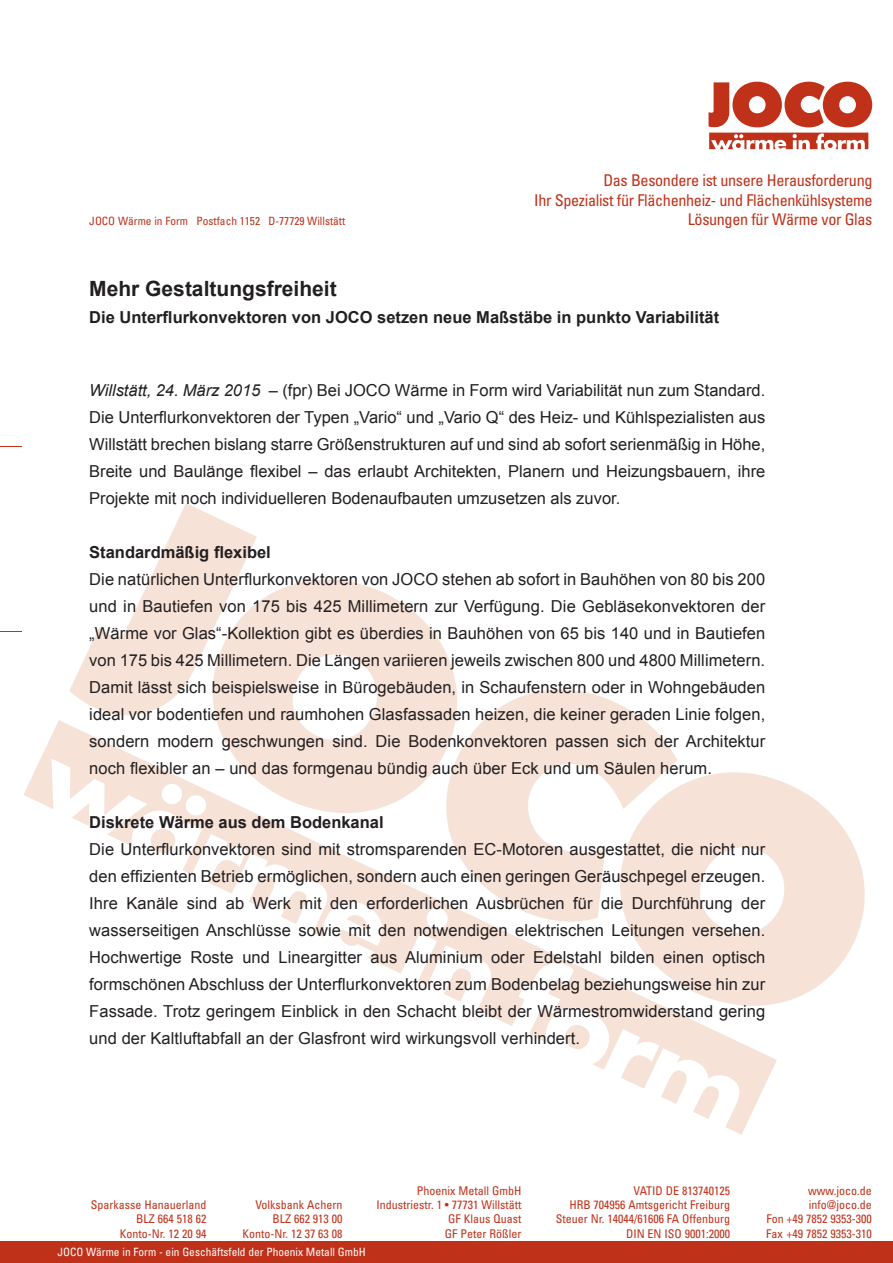
<style>
.page{position:relative;width:893px;height:1263px;background:#fff}
.page>*{position:absolute;margin:0;border:0;box-sizing:border-box;transform-origin:0 0}
.t1{font:700 21px "Arial";color:#231f20}
.t2{font:16.5px/27px "Arial";letter-spacing:.005em;color:#231f20;text-align:justify}
.t3{font:700 16.5px "Arial";color:#231f20}
.t4{font:condensed 16.2px/19.5px "Univers";letter-spacing:-.02em;color:#c0311a;text-align:right}
.t5{font:condensed 12px/14.4px "Univers";color:#c0311a;text-align:right}
.t6{font:condensed 11.4px "Univers";color:#fff}
.t7{font:condensed 11.4px "Univers";color:#c0311a}
.s1{font-style:italic}
</style>
<div class="page">
<div style="left:0;top:1242px;width:893px;height:21px;background:#c0311a"></div>
<svg style="left:708px;top:82px;width:164px;height:67px"></svg>
<svg style="left:0;top:446px;width:21px;height:1px"></svg>
<svg style="left:0;top:631px;width:21px;height:1px"></svg>
<svg style="left:215px;top:579px;width:242px;height:141px;fill:#f6e2d7"></svg>
<svg style="left:777px;top:780px;width:88px;height:224px;fill:#f6e2d7"></svg>
<svg style="left:429px;top:689px;width:215px;height:31px;fill:#f6e2d7"></svg>
<svg style="left:69px;top:503px;width:188px;height:212px"></svg>
<svg style="left:23px;top:720px;width:754px;height:415px"></svg>
<svg style="left:661px;top:1070px;width:61px;height:49px"></svg>
<svg style="left:347px;top:915px;width:21px;height:13px"></svg>
<p class="t7" style="left:89px;top:214px;width:257px">JOCO Wärme in Form Postfach 1152 D-77729 Willstätt</p>
<p class="t4" style="left:534px;top:171px;width:340px">Das Besondere ist unsere Herausforderung<br>Ihr Spezialist für Flächenheiz- und Flächenkühlsysteme<br>Lösungen für Wärme vor Glas</p>
<p class="t1" style="left:89px;top:275px;width:249px">Mehr Gestaltungsfreiheit</p>
<p class="t3" style="left:89px;top:306px;width:631px">Die Unterflurkonvektoren von JOCO setzen neue Maßstäbe in punkto Variabilität</p>
<p class="t2" style="left:89px;top:377px;width:678px"><span class="s1">Willstätt, 24. März 2015 –</span> (fpr) Bei JOCO Wärme in Form wird Variabilität nun zum Standard.<br>Die Unterflurkonvektoren der Typen „Vario“ und „Vario Q“ des Heiz- und Kühlspezialisten aus Willstätt brechen bislang starre Größenstrukturen auf und sind ab sofort serienmäßig in Höhe, Breite und Baulänge flexibel – das erlaubt Architekten, Planern und Heizungsbauern, ihre Projekte mit noch individuelleren Bodenaufbauten umzusetzen als zuvor.</p>
<p class="t3" style="left:89px;top:541px;width:183px">Standardmäßig flexibel</p>
<p class="t2" style="left:89px;top:566px;width:678px">Die natürlichen Unterflurkonvektoren von JOCO stehen ab sofort in Bauhöhen von 80 bis 200 und in Bautiefen von 175 bis 425 Millimetern zur Verfügung. Die Gebläsekonvektoren der „Wärme vor Glas“-Kollektion gibt es überdies in Bauhöhen von 65 bis 140 und in Bautiefen von 175 bis 425 Millimetern. Die Längen variieren jeweils zwischen 800 und 4800 Millimetern.<br>Damit lässt sich beispielsweise in Bürogebäuden, in Schaufenstern oder in Wohngebäuden ideal vor bodentiefen und raumhohen Glasfassaden heizen, die keiner geraden Linie folgen, sondern modern geschwungen sind. Die Bodenkonvektoren passen sich der Architektur noch flexibler an – und das formgenau bündig auch über Eck und um Säulen herum.</p>
<p class="t3" style="left:89px;top:811px;width:296px">Diskrete Wärme aus dem Bodenkanal</p>
<p class="t2" style="left:89px;top:836px;width:678px">Die Unterflurkonvektoren sind mit stromsparenden EC-Motoren ausgestattet, die nicht nur den effizienten Betrieb ermöglichen, sondern auch einen geringen Geräuschpegel erzeugen.<br>Ihre Kanäle sind ab Werk mit den erforderlichen Ausbrüchen für die Durchführung der wasserseitigen Anschlüsse sowie mit den notwendigen elektrischen Leitungen versehen.<br>Hochwertige Roste und Lineargitter aus Aluminium oder Edelstahl bilden einen optisch formschönen Abschluss der Unterflurkonvektoren zum Bodenbelag beziehungsweise hin zur Fassade. Trotz geringem Einblick in den Schacht bleibt der Wärmestromwiderstand gering und der Kaltluftabfall an der Glasfront wird wirkungsvoll verhindert.</p>
<p class="t5" style="left:91px;top:1197px;width:117px">Sparkasse Hanauerland<br>BLZ 664 518 62<br>Konto-Nr. 12 20 94</p>
<p class="t5" style="left:242px;top:1197px;width:102px">Volksbank Achern<br>BLZ 662 913 00<br>Konto-Nr. 12 37 63 08</p>
<p class="t6" style="left:57px;top:1245px;width:310px">JOCO Wärme in Form - ein Geschäftsfeld der Phoenix Metall GmbH</p>
<p class="t5" style="left:377px;top:1183px;width:146px">Phoenix Metall GmbH<br>Industriestr. 1 • 77731 Willstätt<br>GF Klaus Quast<br>GF Peter Rößler</p>
<p class="t5" style="left:556px;top:1183px;width:176px">VATID DE 813740125<br>HRB 704956 Amtsgericht Freiburg<br>Steuer Nr. 14044/61606 FA Offenburg<br>DIN EN ISO 9001:2000</p>
<p class="t5" style="left:766px;top:1183px;width:107px">www.joco.de info@joco.de<br>Fon +49 7852 9353-300<br>Fax +49 7852 9353-310</p>
</div>
